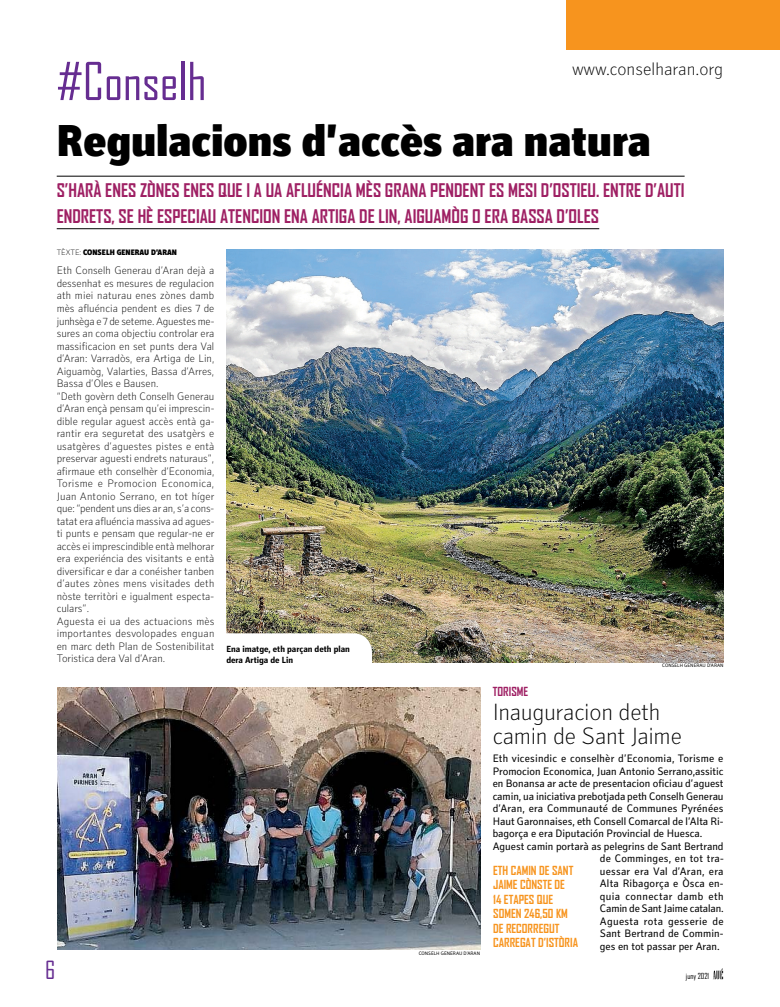
<style>
.page{position:relative;width:780px;height:1007px;background:#fff}
.page>*{position:absolute;margin:0;border:0;box-sizing:border-box;transform-origin:0 0}
.t1{font:50px "Agency FB";color:#662d91}
.t2{font:900 45px "Secca Std";color:#000}
.t3{font:100 24px/24px "Secca Std";letter-spacing:-.015em;color:#000}
.t4{font:24px "Agency FB";color:#662d91}
.t5{font:700 18px/26px "Agency FB";color:#9e1f63}
.t6{font:100 18px "Secca Std";color:#000}
.t7{font:700 12px/14.4px "Agency FB";color:#f7941e}
.t8{font:700 12px "Agency FB";color:#9e1f63}
.t9{font:100 11px/12.5px "Secca Std";color:#000}
.t10{font:11px "Secca Std";color:#000}
.t11{font:11px "Secca Std";letter-spacing:.03em;color:#000}
.t12{font:700 9px/10.8px "Secca Std";color:#000}
.t13{font:900 8px "Secca Std";color:#000}
.t14{font:8px "Agency FB";color:#000}
.t15{font:5px "Secca Std";color:#000}
.s1{font-weight:100}
</style>
<div class="page">
<svg style="left:713px;top:968px;width:10px;height:11px"></svg>
<div style="left:566px;top:0;width:214px;height:49px;background:#f7941e"></div>
<img style="left:227px;top:249px;width:496px;height:413px">
<hr style="left:57px;top:176px;width:627px;height:1px;background:#000">
<hr style="left:57px;top:228px;width:542px;height:1px;background:#000">
<svg style="left:226px;top:633px;width:146px;height:29px"></svg>
<img style="left:57px;top:687px;width:423px;height:262px">
<h1 class="t1" style="left:57px;top:51px;width:151px">#Conselh</h1>
<h3 class="t6" style="left:572px;top:58px;width:153px">www.conselharan.org</h3>
<h2 class="t2" style="left:57px;top:116px;width:595px">Regulacions d’accès ara natura</h2>
<h3 class="t5" style="left:57px;top:176px;width:629px">S’HARÀ ENES ZÒNES ENES QUE I A UA AFLUÉNCIA MÈS GRANA PENDENT ES MESI D’OSTIEU. ENTRE D’AUTI<br>ENDRETS, SE HÈ ESPECIAU ATENCION ENA ARTIGA DE LIN, AIGUAMÒG O ERA BASSA D’OLES</h3>
<p class="t13" style="left:57px;top:248px;width:122px"><span class="s1">TÈXTE:</span> Conselh Generau d’Aran</p>
<p class="t9" style="left:57px;top:265px;width:159px">Eth Conselh Generau d’Aran dejà a dessenhat es mesures de regulacion ath miei naturau enes zònes damb mès afluéncia pendent es dies 7 de junhsèga e 7 de seteme. Aguestes me&shy;sures an coma objectiu controlar era massificacion en set punts dera Val d’Aran: Varradòs, era Artiga de Lin, Aiguamòg, Valarties, Bassa d’Arres, Bassa d’Oles e Bausen.<br>“Deth govèrn deth Conselh Generau d’Aran ençà pensam qu’ei imprescin&shy;dible regular aguest accès entà ga&shy;rantir era seguretat des usatgèrs e usatgères d’aguestes pistes e entà preservar aguesti endrets naturaus”, afirmaue eth conselhèr d’Economia, Torisme e Promocion Economica, Juan Antonio Serrano, en tot híger que: “pendent uns dies ar an, s’a cons&shy;tatat era afluéncia massiva ad agues&shy;ti punts e pensam que regular-ne er accès ei imprescindible entà melhorar era experiéncia des visitants e entà diversificar e dar a conéisher tanben d’autes zònes mens visitades deth nòste territòri e igualment especta&shy;culars”.<br>Aguesta ei ua des actuacions mès importantes desvolopades enguan en marc deth Plan de Sostenibilitat Toristica dera Val d’Aran.</p>
<p class="t12" style="left:226px;top:643px;width:125px">Ena imatge, eth parçan deth plan dera Artiga de Lin</p>
<h3 class="t4" style="left:45px;top:955px;width:12px">6</h3>
<p class="t15" style="left:418px;top:950px;width:63px">Conselh Generau d’Aran</p>
<p class="t15" style="left:662px;top:662px;width:63px">Conselh Generau d’Aran</p>
<p class="t8" style="left:492px;top:684px;width:37px">TORISME</p>
<h3 class="t3" style="left:492px;top:701px;width:191px">Inauguracion deth camin de Sant Jaime</h3>
<p class="t10" style="left:492px;top:752px;width:232px">Eth vicesindic e conselhèr d’Economia, Torisme e</p>
<p class="t10" style="left:492px;top:764px;width:232px">Promocion Economica, Juan Antonio Serrano,assitic</p>
<p class="t10" style="left:492px;top:777px;width:232px">en Bonansa ar acte de presentacion oficiau d’aguest</p>
<p class="t10" style="left:492px;top:789px;width:232px">camin, ua iniciativa prebotjada peth Conselh Generau</p>
<p class="t10" style="left:492px;top:802px;width:232px">d’Aran, era Communauté de Communes Pyrénées</p>
<p class="t10" style="left:492px;top:814px;width:232px">Haut Garonnaises, eth Consell Comarcal de l’Alta Ri-</p>
<p class="t10" style="left:492px;top:827px;width:211px">bagorça e era Diputación Provincial de H uesca.</p>
<p class="t10" style="left:492px;top:839px;width:232px">Aguest camin portarà as pelegrins de Sant Bertrand</p>
<p class="t10" style="left:600px;top:852px;width:125px">de Comminges, en tot tra-</p>
<p class="t10" style="left:600px;top:864px;width:125px">uessar era Val d’Aran, era</p>
<p class="t10" style="left:600px;top:877px;width:125px">Alta Ribagorça e Òsca en-</p>
<p class="t11" style="left:600px;top:889px;width:125px">quia connectar damb eth</p>
<p class="t10" style="left:600px;top:902px;width:125px">Camin de Sant Jaime catalan.</p>
<p class="t10" style="left:600px;top:914px;width:125px">Aguesta rota gesserie de</p>
<p class="t10" style="left:600px;top:927px;width:125px">Sant Bertrand de Commin-</p>
<p class="t10" style="left:600px;top:939px;width:121px">ges en tot passar per Aran.</p>
<p class="t7" style="left:493px;top:862px;width:24px">ETH CAMIN</p>
<p class="t7" style="left:539px;top:862px;width:25px">DE SANT</p>
<p class="t7" style="left:493px;top:877px;width:11px">JAIME</p>
<p class="t7" style="left:520px;top:877px;width:7px">CÒNSTE</p>
<p class="t7" style="left:554px;top:877px;width:6px">DE</p>
<p class="t7" style="left:493px;top:891px;width:17px">14 ETAPES</p>
<p class="t7" style="left:537px;top:891px;width:7px">QUE</p>
<p class="t7" style="left:493px;top:906px;width:7px">SOMEN</p>
<p class="t7" style="left:524px;top:906px;width:44px">246,50 KM</p>
<p class="t7" style="left:493px;top:920px;width:20px">DE RECORREGUT<br>CARREGAT</p>
<p class="t7" style="left:538px;top:934px;width:14px">D’ISTÒRIA</p>
<p class="t14" style="left:686px;top:971px;width:25px">juny 2021</p>
</div>
